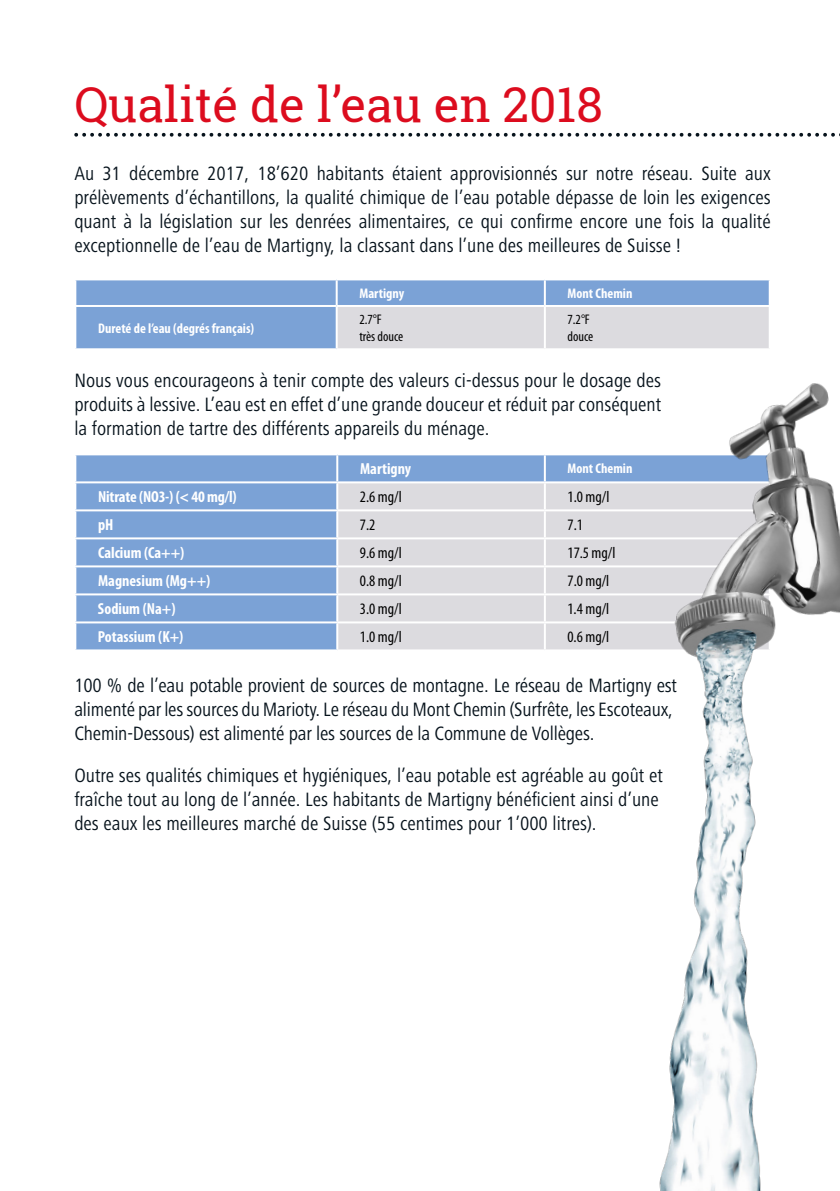
<style>
.page{position:relative;width:840px;height:1191px;background:#fff}
.page>*{position:absolute;margin:0;border:0;box-sizing:border-box;transform-origin:0 0}
.t1{font:48px "Roboto Slab";color:#dc0c1e}
.t2{font:condensed 20px/24px "Frutiger Next LT";color:#07131c;text-align:justify}
.t3{font:700 condensed 16px "Myriad Pro";color:#fff}
.t4{font:condensed 16px "Myriad Pro";color:#000}
.t5{font:700 condensed 14px "Myriad Pro";color:#fff}
.t6{font:condensed 14px/16.8px "Myriad Pro";color:#000}
</style>
<div class="page">
<svg style="left:74px;top:133px;width:761px;height:4px"></svg>
<div style="left:76px;top:280px;width:692px;height:68px;background:#7ba2d6"></div>
<div style="left:337px;top:307px;width:431px;height:41px;background:#dcdbdf"></div>
<hr style="left:335px;top:280px;width:2px;height:25px;background:#fff">
<hr style="left:543px;top:280px;width:2px;height:25px;background:#fff">
<hr style="left:74px;top:305px;width:262px;height:2px;background:#fff">
<hr style="left:336px;top:305px;width:208px;height:2px;background:#fff">
<hr style="left:335px;top:307px;width:2px;height:41px;background:#fff">
<hr style="left:544px;top:305px;width:226px;height:2px;background:#fff">
<hr style="left:543px;top:307px;width:2px;height:41px;background:#fff">
<div style="left:76px;top:455px;width:308px;height:194px;background:#7ba2d6"></div>
<div style="left:338px;top:483px;width:46px;height:166px;background:#dcdbdf"></div>
<hr style="left:336px;top:455px;width:2px;height:26px;background:#fff">
<hr style="left:74px;top:481px;width:263px;height:2px;background:#fff">
<hr style="left:74px;top:509px;width:263px;height:2px;background:#fff">
<hr style="left:74px;top:537px;width:263px;height:2px;background:#fff">
<hr style="left:74px;top:565px;width:263px;height:2px;background:#fff">
<hr style="left:74px;top:593px;width:263px;height:2px;background:#fff">
<hr style="left:74px;top:621px;width:263px;height:2px;background:#fff">
<hr style="left:337px;top:481px;width:207px;height:2px;background:#fff">
<hr style="left:336px;top:483px;width:2px;height:26px;background:#fff">
<hr style="left:337px;top:509px;width:207px;height:2px;background:#fff">
<hr style="left:336px;top:511px;width:2px;height:26px;background:#fff">
<hr style="left:337px;top:537px;width:207px;height:2px;background:#fff">
<hr style="left:336px;top:539px;width:2px;height:26px;background:#fff">
<hr style="left:337px;top:565px;width:207px;height:2px;background:#fff">
<hr style="left:336px;top:567px;width:2px;height:26px;background:#fff">
<hr style="left:337px;top:593px;width:207px;height:2px;background:#fff">
<hr style="left:336px;top:595px;width:2px;height:26px;background:#fff">
<hr style="left:337px;top:621px;width:207px;height:2px;background:#fff">
<hr style="left:336px;top:623px;width:2px;height:26px;background:#fff">
<img style="left:384px;top:338px;width:455px;height:853px">
<h1 class="t1" style="left:74px;top:72px;width:529px">Qualité de l’eau en 2018</h1>
<p class="t2" style="left:74px;top:161px;width:697px">Au 31 décembre 2017, 18’620 habitants étaient approvisionnés sur notre réseau. Suite aux prélèvements d’échantillons, la qualité chimique de l’eau potable dépasse de loin les exigences quant à la législation sur les denrées alimentaires, ce qui confirme encore une fois la qualité exceptionnelle de l’eau de Martigny, la classant dans l’une des meilleures de Suisse !</p>
<p class="t5" style="left:359px;top:284px;width:46px">Martigny</p>
<p class="t5" style="left:567px;top:284px;width:66px">Mont Chemin</p>
<p class="t5" style="left:98px;top:319px;width:158px">Dureté de l’eau (degrés français)</p>
<p class="t6" style="left:359px;top:311px;width:45px">2.7°F<br>très douce</p>
<p class="t6" style="left:567px;top:311px;width:27px">7.2°F douce</p>
<p class="t2" style="left:74px;top:368px;width:588px">Nous vous encourageons à tenir compte des valeurs ci-dessus pour le dosage des produits à lessive. L’eau est en effet d’une grande douceur et réduit par conséquent la formation de tartre des différents appareils du ménage.</p>
<p class="t3" style="left:360px;top:459px;width:53px">Martigny</p>
<p class="t5" style="left:567px;top:459px;width:66px">Mont Chemin</p>
<p class="t3" style="left:98px;top:487px;width:140px">Nitrate (NO3-) (&lt; 40 mg/l)</p>
<p class="t4" style="left:360px;top:487px;width:43px">2.6 mg/l</p>
<p class="t4" style="left:567px;top:487px;width:43px">1.0 mg/l</p>
<p class="t3" style="left:98px;top:515px;width:17px">pH</p>
<p class="t4" style="left:360px;top:515px;width:17px">7.2</p>
<p class="t4" style="left:567px;top:515px;width:17px">7.1</p>
<p class="t3" style="left:98px;top:543px;width:88px">Calcium (Ca++)</p>
<p class="t4" style="left:360px;top:543px;width:43px">9.6 mg/l</p>
<p class="t4" style="left:567px;top:543px;width:49px">17.5 mg/l</p>
<p class="t3" style="left:98px;top:571px;width:114px">Magnesium (Mg++)</p>
<p class="t4" style="left:360px;top:571px;width:43px">0.8 mg/l</p>
<p class="t4" style="left:567px;top:571px;width:43px">7.0 mg/l</p>
<p class="t3" style="left:98px;top:599px;width:79px">Sodium (Na+)</p>
<p class="t4" style="left:360px;top:599px;width:43px">3.0 mg/l</p>
<p class="t4" style="left:567px;top:599px;width:43px">1.4 mg/l</p>
<p class="t3" style="left:98px;top:627px;width:87px">Potassium (K+)</p>
<p class="t4" style="left:360px;top:627px;width:43px">1.0 mg/l</p>
<p class="t4" style="left:567px;top:627px;width:43px">0.6 mg/l</p>
<p class="t2" style="left:74px;top:673px;width:604px;text-align:left">100 % de l’eau potable provient de sources de montagne. Le réseau de Martigny est alimenté par les sources du Marioty. Le réseau du Mont Chemin (Surfrête, les Escoteaux,<br>Chemin-Dessous) est alimenté par les sources de la Commune de Vollèges.</p>
<p class="t2" style="left:74px;top:763px;width:589px;text-align:left">Outre ses qualités chimiques et hygiéniques, l’eau potable est agréable au goût et fraîche tout au long de l’année. Les habitants de Martigny bénéficient ainsi d’une des eaux les meilleures marché de Suisse (55 centimes pour 1’000 litres).</p>
</div>
